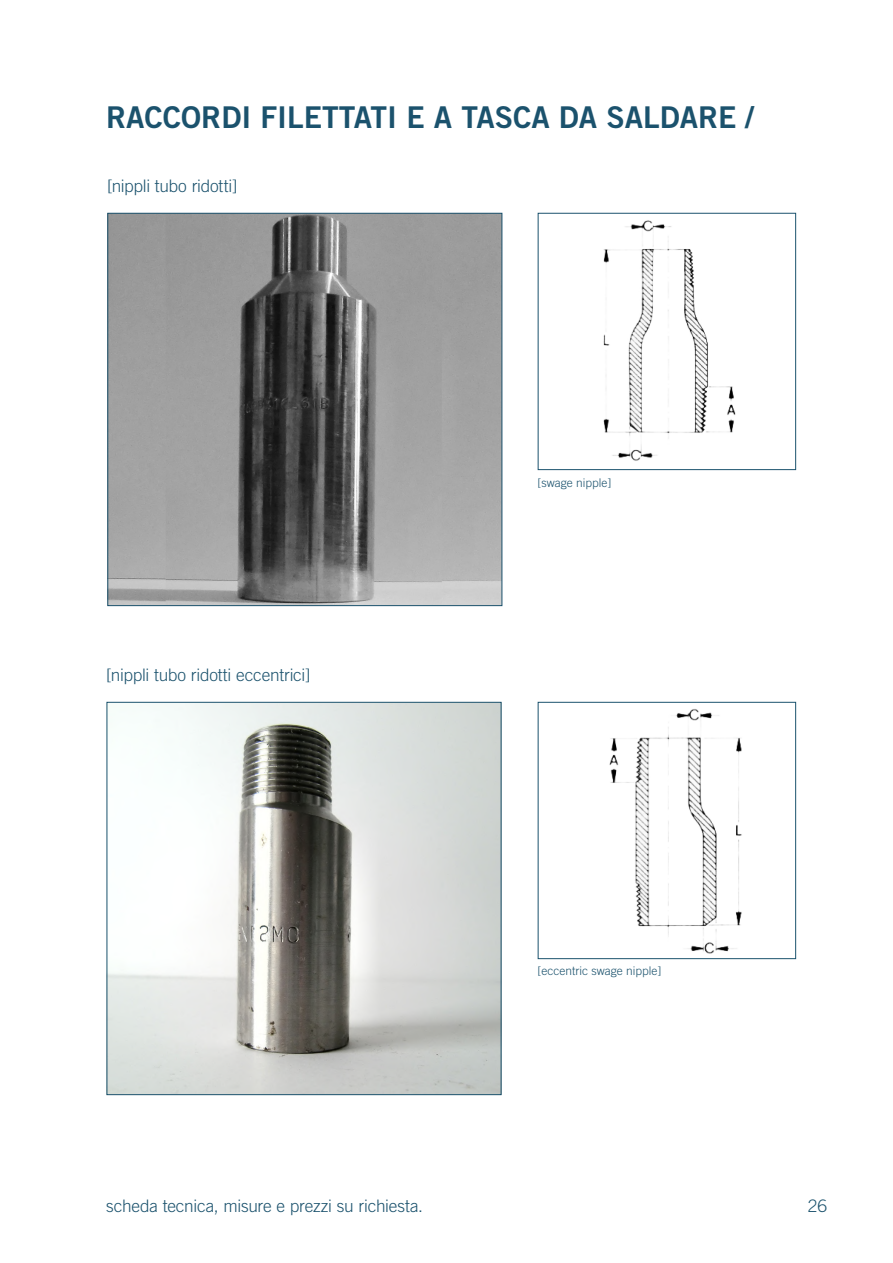
<style>
.page{position:relative;width:893px;height:1263px;background:#fff}
.page>*{position:absolute;margin:0;border:0;box-sizing:border-box;transform-origin:0 0}
.t1{font:30px "Trade Gothic LT Std Bd 2";color:#1b526d}
.t2{font:300 17.25px "Trade Gothic LT Std";letter-spacing:-.01em;color:#1b526d}
.t3{font:300 12px "Trade Gothic LT Std";color:#1b526d}
</style>
<div class="page">
<img style="left:109px;top:215px;width:391px;height:389px">
<div style="left:107px;top:213px;width:395px;height:393px;border:1px solid #1b526d"></div>
<img style="left:109px;top:704px;width:390px;height:389px">
<div style="left:107px;top:702px;width:394px;height:393px;border:1px solid #1b526d"></div>
<img style="left:603px;top:220px;width:133px;height:241px">
<div style="left:538px;top:213px;width:258px;height:257px;border:1px solid #1b526d"></div>
<img style="left:609px;top:709px;width:133px;height:245px">
<div style="left:538px;top:702px;width:258px;height:257px;border:1px solid #1b526d"></div>
<p class="t1" style="left:106px;top:99px;width:649px">RACCORDI FILETTATI E A TASCA DA SALDARE /</p>
<p class="t2" style="left:107px;top:176px;width:132px">[nippli tubo ridotti]</p>
<p class="t2" style="left:106px;top:665px;width:206px">[nippli tubo ridotti eccentrici]</p>
<p class="t3" style="left:537px;top:475px;width:76px">[swage nipple]</p>
<p class="t3" style="left:537px;top:964px;width:126px">[eccentric swage nipple]</p>
<p class="t2" style="left:106px;top:1195px;width:318px">scheda tecnica, misure e prezzi su richiesta.</p>
<p class="t2" style="left:808px;top:1195px;width:21px">26</p>
</div>
